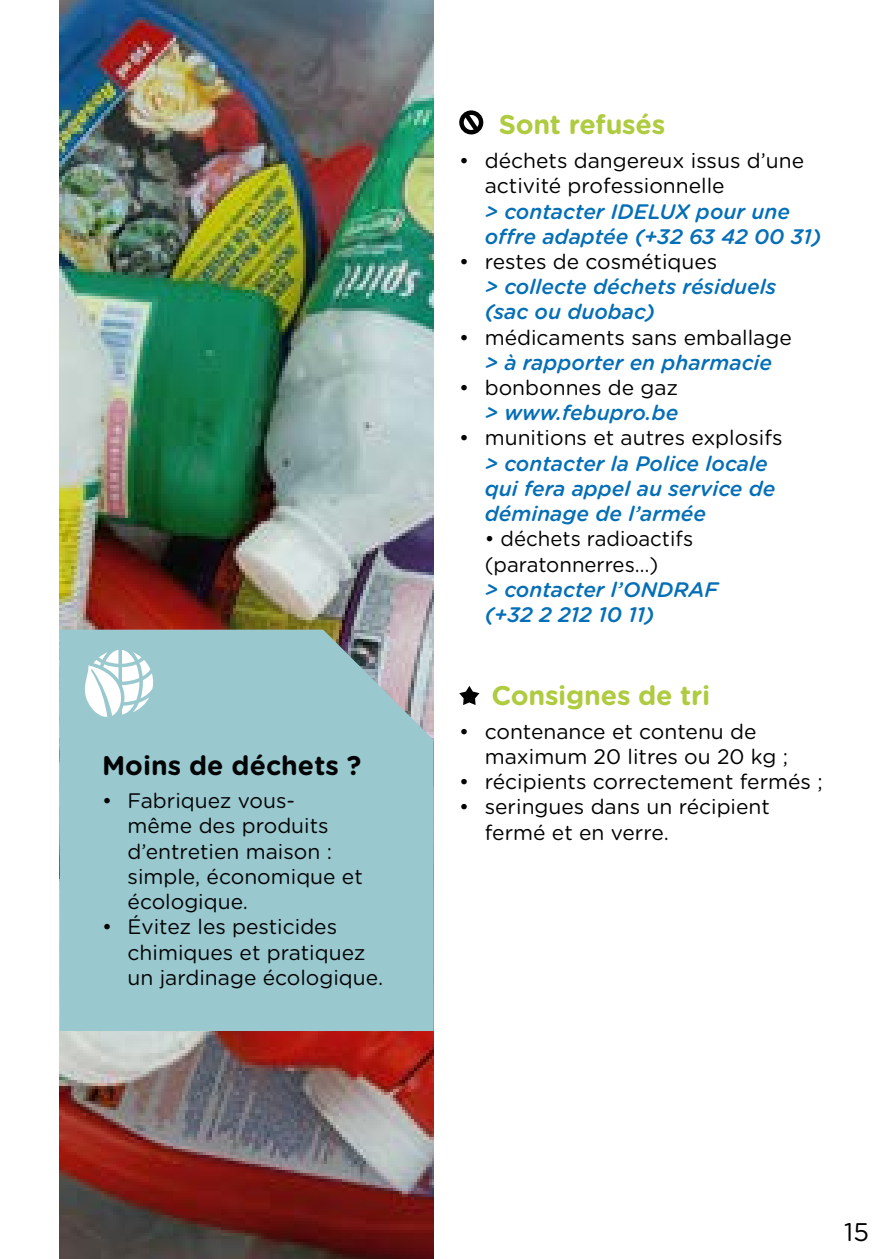
<style>
.page{position:relative;width:893px;height:1259px;background:#fff}
.page>*{position:absolute;margin:0;border:0;box-sizing:border-box;transform-origin:0 0}
.t1{font:700 27px "Gotham Rounded";letter-spacing:-.01em;color:#afcb40}
.t2{font:700 27px "Gotham Rounded";color:#020304}
.t3{font:25.5px "Gotham Rounded";color:#000}
.t4{font:21px/25.2px "Gotham Rounded";color:#000}
.t5{font:italic 500 21px/25.2px "Gotham Rounded";color:#046fb7}
.t6{font:21px/25.2px "Gotham Rounded";color:#020304}
</style>
<div class="page">
<img style="left:60px;top:0;width:374px;height:1259px">
<div style="left:60px;top:629px;width:374px;height:402px;background:#99c8ce"></div>
<svg style="left:81px;top:650px;width:72px;height:67px"></svg>
<div style="left:459px;top:110px;width:24px;height:24px;border:4px solid #000;border-radius:50%"></div>
<svg style="left:460px;top:110px;width:23px;height:25px"></svg>
<svg style="left:459px;top:686px;width:20px;height:19px"></svg>
<p class="t2" style="left:102px;top:745px;width:261px">Moins de déchets ?</p>
<p class="t6" style="left:128px;top:787px;width:237px;text-indent:-26px">• Fabriquez vous&shy;même des produits d’entretien maison : simple, économique et écologique.</p>
<p class="t6" style="left:128px;top:913px;width:257px;text-indent:-26px">• Évitez les pesticides chimiques et pratiquez un jardinage écologique.</p>
<p class="t1" style="left:499px;top:105px;width:168px">Sont refusés</p>
<p class="t4" style="left:485px;top:147px;width:321px;text-indent:-26px">• déchets dangereux issus d’une activité professionnelle</p>
<p class="t5" style="left:485px;top:198px;width:338px">&gt; contacter IDELUX pour une offre adaptée (+32 63 42 00 31)</p>
<p class="t4" style="left:459px;top:248px;width:260px">• restes de cosmétiques</p>
<p class="t5" style="left:485px;top:273px;width:293px">&gt; collecte déchets résiduels (sac ou duobac)</p>
<p class="t4" style="left:459px;top:324px;width:334px">• médicaments sans emballage</p>
<p class="t5" style="left:485px;top:349px;width:289px">&gt; à rapporter en pharmacie</p>
<p class="t4" style="left:459px;top:374px;width:220px">• bonbonnes de gaz</p>
<p class="t5" style="left:485px;top:399px;width:195px">&gt; www.febupro.be</p>
<p class="t4" style="left:459px;top:424px;width:325px">• munitions et autres explosifs</p>
<p class="t5" style="left:485px;top:450px;width:292px">&gt; contacter la Police locale qui fera appel au service de déminage de l’armée</p>
<p class="t4" style="left:485px;top:525px;width:210px">• déchets radioactifs (paratonnerres…)</p>
<p class="t5" style="left:485px;top:576px;width:235px">&gt; contacter l’ONDRAF (+32 2 212 10 11)</p>
<p class="t1" style="left:491px;top:675px;width:220px">Consignes de tri</p>
<p class="t4" style="left:485px;top:718px;width:305px;text-indent:-26px">• contenance et contenu de maximum 20 litres ou 20 kg ;</p>
<p class="t4" style="left:459px;top:768px;width:365px">• récipients correctement fermés ;</p>
<p class="t4" style="left:485px;top:793px;width:287px;text-indent:-26px">• seringues dans un récipient fermé et en verre.</p>
<p class="t3" style="left:844px;top:1214px;width:26px">15</p>
</div>
